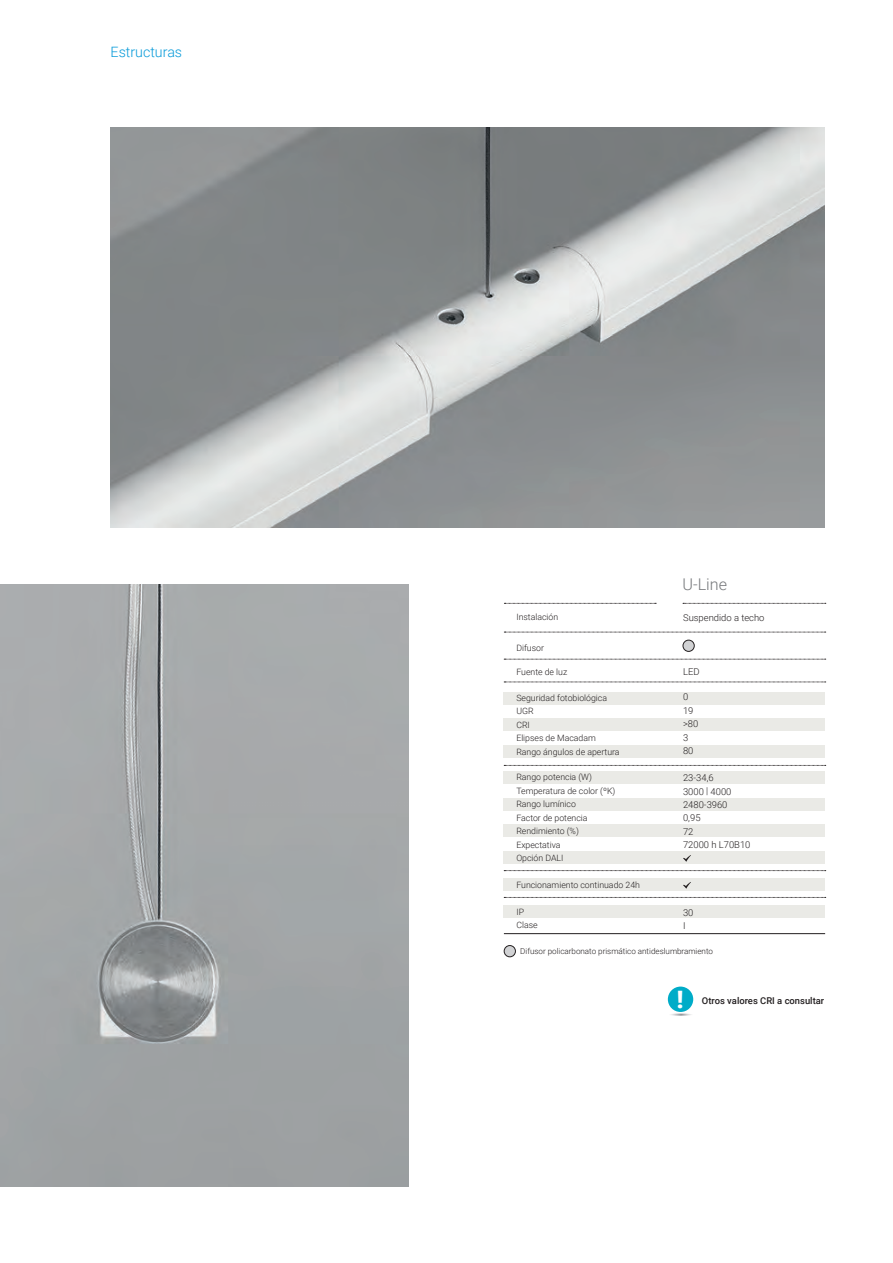
<style>
.page{position:relative;width:893px;height:1263px;background:#fff}
.page>*{position:absolute;margin:0;border:0;box-sizing:border-box;transform-origin:0 0}
.t1{font:900 24px "Roboto";color:#fff}
.t2{font:300 16.2px "Roboto";color:#76787b}
.t3{font:300 14.25px "Roboto";color:#069ad9}
.t4{font:300 9.45px/13.5px "Roboto";color:#231f20}
.t5{font:500 9.45px "Roboto";color:#231f20}
.t6{font:300 8.7px/13.5px "Roboto";color:#231f20}
.t7{font:300 8.1px "Roboto";color:#231f20}
</style>
<div class="page">
<img style="left:0;top:585px;width:408px;height:601px">
<div style="left:504px;top:945px;width:11px;height:12px;background:#d1d2d4;border-radius:50%"></div>
<div style="left:504px;top:945px;width:12px;height:12px;border:1px solid #231f20;border-radius:50%"></div>
<div style="left:683px;top:640px;width:11px;height:11px;background:#d1d2d4;border-radius:50%"></div>
<div style="left:683px;top:640px;width:11px;height:12px;border:1px solid #231f20;border-radius:50%"></div>
<div style="left:504px;top:692px;width:321px;height:12px;background:#eaeae6"></div>
<div style="left:504px;top:718px;width:321px;height:13px;background:#eaeae6"></div>
<div style="left:504px;top:771px;width:321px;height:13px;background:#eaeae6"></div>
<div style="left:504px;top:824px;width:321px;height:13px;background:#eaeae6"></div>
<div style="left:504px;top:878px;width:321px;height:13px;background:#eaeae6"></div>
<div style="left:504px;top:745px;width:321px;height:13px;background:#eaeae6"></div>
<div style="left:504px;top:798px;width:321px;height:12px;background:#eaeae6"></div>
<div style="left:504px;top:851px;width:321px;height:13px;background:#eaeae6"></div>
<div style="left:504px;top:906px;width:321px;height:12px;background:#eaeae6"></div>
<svg style="left:504px;top:659px;width:322px;height:1px"></svg>
<svg style="left:504px;top:682px;width:322px;height:1px"></svg>
<svg style="left:504px;top:765px;width:322px;height:1px"></svg>
<svg style="left:504px;top:870px;width:322px;height:1px"></svg>
<svg style="left:504px;top:897px;width:322px;height:1px"></svg>
<hr style="left:504px;top:933px;width:321px;height:1px;background:#231f20">
<svg style="left:504px;top:632px;width:322px;height:1px"></svg>
<svg style="left:504px;top:603px;width:152px;height:1px"></svg>
<svg style="left:683px;top:855px;width:8px;height:7px"></svg>
<svg style="left:683px;top:882px;width:8px;height:7px"></svg>
<svg style="left:683px;top:603px;width:143px;height:1px"></svg>
<div style="left:668px;top:986px;width:25px;height:26px;background:#00acc8;border-radius:50%"></div>
<svg style="left:671px;top:1013px;width:21px;height:3px"></svg>
<img style="left:111px;top:128px;width:714px;height:399px">
<h3 class="t3" style="left:111px;top:42px;width:73px">Estructuras</h3>
<p class="t6" style="left:516px;top:610px;width:43px">Instalación</p>
<p class="t6" style="left:516px;top:641px;width:29px">Difusor</p>
<p class="t6" style="left:516px;top:665px;width:52px">Fuente de luz</p>
<p class="t6" style="left:516px;top:691px;width:105px">Seguridad fotobiológica<br>UGR<br>CRI<br>Elipses de Macadam<br>Rango ángulos de apertura</p>
<p class="t6" style="left:516px;top:770px;width:100px">Rango potencia (W)<br>Temperatura de color (ºK)<br>Rango lumínico<br>Factor de potencia<br>Rendimiento (%)<br>Expectativa<br>Opción DALI</p>
<p class="t6" style="left:516px;top:878px;width:125px">Funcionamiento continuado 24h</p>
<p class="t6" style="left:516px;top:905px;width:23px">IP<br>Clase</p>
<h2 class="t2" style="left:682px;top:573px;width:46px">U-Line</h2>
<p class="t4" style="left:683px;top:610px;width:83px">Suspendido a techo</p>
<p class="t4" style="left:683px;top:664px;width:18px">LED</p>
<p class="t4" style="left:683px;top:690px;width:17px">0<br>19 &gt;80<br>3<br>80</p>
<p class="t4" style="left:683px;top:771px;width:69px">23-34,6<br>3000 | 4000<br>2480-3960<br>0,95<br>72<br>72000 h L70B10</p>
<p class="t4" style="left:683px;top:905px;width:12px">30<br>I</p>
<p class="t7" style="left:520px;top:945px;width:194px">Difusor policarbonato prismático antideslumbramiento</p>
<h1 class="t1" style="left:677px;top:983px;width:8px">!</h1>
<p class="t5" style="left:702px;top:993px;width:124px">Otros valores CRI a consultar</p>
</div>
